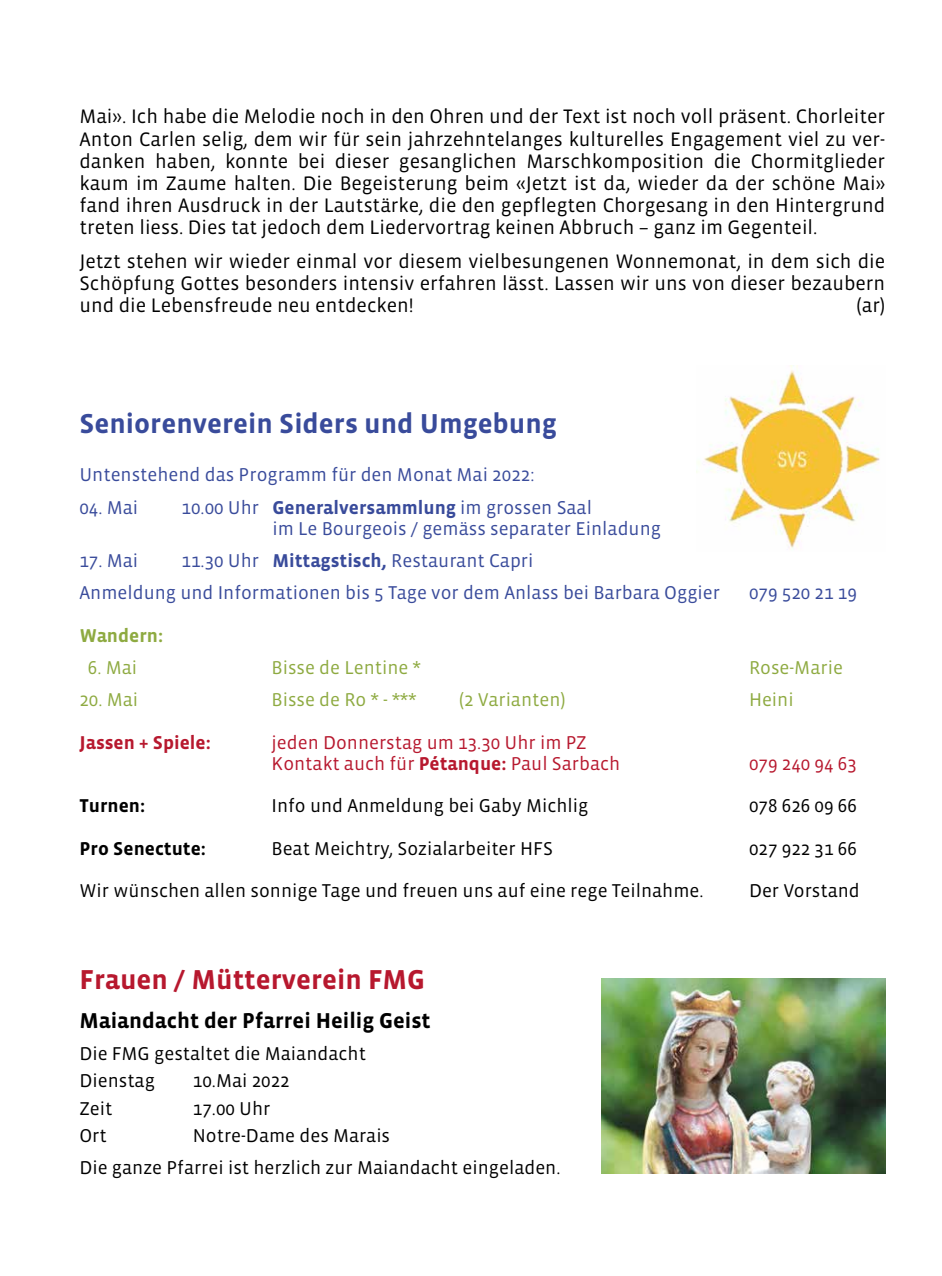
<style>
.page{position:relative;width:942px;height:1276px;background:#fff}
.page>*{position:absolute;margin:0;border:0;box-sizing:border-box;transform-origin:0 0}
.t1{font:700 28px "Vista Sans";color:#394b9b}
.t2{font:700 28px "Vista Sans";color:#b7182e}
.t3{font:700 22px "Vista Sans";color:#000}
.t4{font:20px/22.2px "Vista Sans";color:#000;text-align:justify}
.t5{font:19px/27.2px "Vista Sans";color:#000}
.t6{font:19px/21.2px "Vista Sans";color:#394b9b}
.t7{font:19px/21.2px "Vista Sans";color:#b7182e}
.t8{font:19px "Vista Sans";color:#8eaa41}
.t9{font:700 19px "Vista Sans";color:#000}
.t10{font:700 19px "Vista Sans";color:#b7182e}
.t11{font:700 19px "Vista Sans";color:#8eaa41}
.s1{font-weight:700}
</style>
<div class="page">
<img style="left:696px;top:366px;width:184px;height:183px">
<img style="left:601px;top:978px;width:283px;height:196px">
<p class="t4" style="left:79px;top:106px;width:807px">Mai». Ich habe die Melodie noch in den Ohren und der Text ist noch voll präsent. Chorleiter Anton Carlen selig, dem wir für sein jahrzehntelanges kulturelles Engagement viel zu ver&shy;danken haben, konnte bei dieser gesanglichen Marschkomposition die Chormitglieder kaum im Zaume halten. Die Begeisterung beim «Jetzt ist da, wieder da der schöne Mai» fand ihren Ausdruck in der Lautstärke, die den gepflegten Chorgesang in den Hintergrund treten liess. Dies tat jedoch dem Liedervortrag keinen Abbruch – ganz im Gegenteil.</p>
<p class="t4" style="left:79px;top:250px;width:807px">Jetzt stehen wir wieder einmal vor diesem vielbesungenen Wonnemonat, in dem sich die Schöpfung Gottes besonders intensiv erfahren lässt. Lassen wir uns von dieser bezaubern und die Lebensfreude neu entdecken!</p>
<p class="t4" style="left:856px;top:294px;width:30px">(ar)</p>
<h1 class="t1" style="left:79px;top:409px;width:478px">Seniorenverein Siders und Umgebung</h1>
<p class="t6" style="left:79px;top:464px;width:456px">Untenstehend das Programm für den Monat Mai 2022:</p>
<p class="t6" style="left:79px;top:497px;width:60px">04. Mai</p>
<p class="t6" style="left:272px;top:497px;width:390px;text-indent:-91px">10.00 Uhr <span class="s1">Generalversammlung</span> im grossen Saal<br>im Le Bourgeois / gemäss separater Einladung</p>
<p class="t6" style="left:79px;top:550px;width:60px">17. Mai</p>
<p class="t6" style="left:79px;top:545px;width:641px;line-height:32.4px;text-indent:102px">11.30 Uhr <span class="s1">Mittagstisch,</span> Restaurant Capri<br>Anmeldung und Informationen bis 5 Tage vor dem Anlass bei Barbara Oggier</p>
<p class="t6" style="left:748px;top:583px;width:109px">079 520 21 19</p>
<p class="t11" style="left:79px;top:625px;width:85px">Wandern:</p>
<p class="t8" style="left:88px;top:658px;width:51px">6. Mai</p>
<p class="t8" style="left:271px;top:658px;width:151px">Bisse de Lentine *</p>
<p class="t8" style="left:748px;top:658px;width:95px">Rose-Marie</p>
<p class="t8" style="left:79px;top:690px;width:60px">20. Mai</p>
<p class="t8" style="left:271px;top:690px;width:146px">Bisse de Ro * - ***</p>
<p class="t8" style="left:459px;top:690px;width:108px">(2 Varianten)</p>
<p class="t8" style="left:748px;top:690px;width:46px">Heini</p>
<p class="t10" style="left:79px;top:732px;width:133px">Jassen + Spiele:</p>
<p class="t7" style="left:271px;top:732px;width:350px">jeden Donnerstag um 13.30 Uhr im PZ<br>Kontakt auch für <span class="s1">Pétanque:</span> Paul Sarbach</p>
<p class="t7" style="left:748px;top:753px;width:109px">079 240 94 63</p>
<p class="t9" style="left:79px;top:796px;width:67px">Turnen:</p>
<p class="t5" style="left:271px;top:792px;width:318px">Info und Anmeldung bei Gaby Michlig</p>
<p class="t5" style="left:748px;top:792px;width:109px">078 626 09 66</p>
<p class="t9" style="left:79px;top:838px;width:128px">Pro Senectute:</p>
<p class="t5" style="left:271px;top:835px;width:283px">Beat Meichtry, Sozialarbeiter HFS</p>
<p class="t5" style="left:748px;top:835px;width:109px">027 922 31 66</p>
<p class="t5" style="left:79px;top:877px;width:625px">Wir wünschen allen sonnige Tage und freuen uns auf eine rege Teilnahme.</p>
<p class="t5" style="left:748px;top:877px;width:112px">Der Vorstand</p>
<h1 class="t2" style="left:79px;top:965px;width:347px">Frauen / Mütterverein FMG</h1>
<p class="t3" style="left:79px;top:1009px;width:352px">Maiandacht der Pfarrei Heilig Geist</p>
<p class="t5" style="left:79px;top:1040px;width:288px">Die FMG gestaltet die Maiandacht<br>Dienstag</p>
<p class="t5" style="left:193px;top:1067px;width:98px">10.Mai 2022</p>
<p class="t5" style="left:79px;top:1095px;width:34px">Zeit</p>
<p class="t5" style="left:193px;top:1095px;width:79px">17.00 Uhr</p>
<p class="t5" style="left:79px;top:1122px;width:29px">Ort</p>
<p class="t5" style="left:79px;top:1119px;width:482px;line-height:32.2px;text-indent:113px">Notre-Dame des Marais<br>Die ganze Pfarrei ist herzlich zur Maiandacht eingeladen.</p>
</div>
